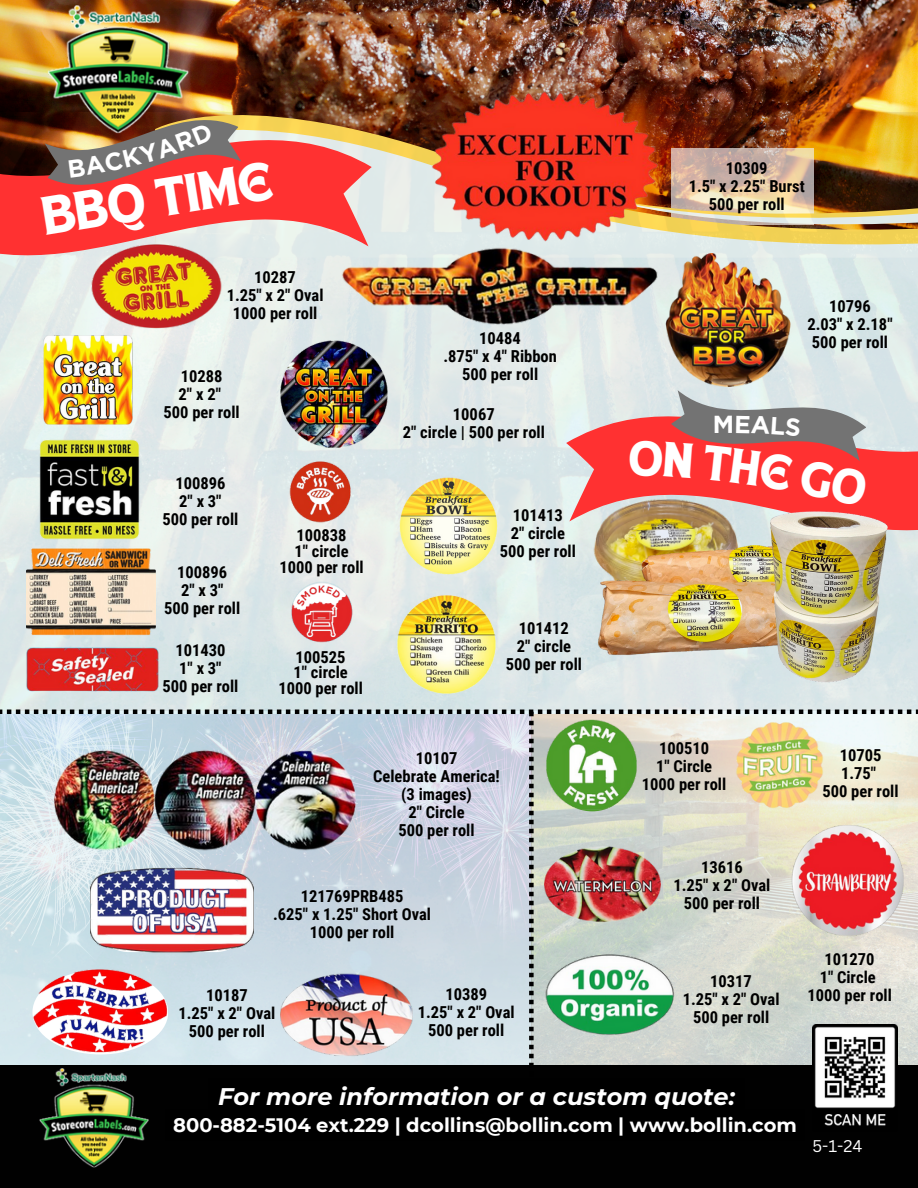
<style>
.page{position:relative;width:918px;height:1188px;background:#fff}
.page>*{position:absolute;margin:0;border:0;box-sizing:border-box;transform-origin:0 0}
.t1{font:39.15px "TANHEADLINE";color:#fff}
.t2{font:700 24.6px "Gotham";color:#fff}
.t3{font:italic 700 24px "Montserrat";color:#fff}
.t4{font:700 19.5px "Montserrat";color:#fff}
.t5{font:700 16.5px/18px "Roboto Condensed";color:#000;text-align:center}
.t6{font:16.5px "Canva Sans";color:#fff}
</style>
<div class="page">
<img style="left:0;top:0;width:918px;height:112px">
<img style="left:189px;top:77px;width:729px;height:15px">
<img style="left:189px;top:92px;width:729px;height:20px">
<img style="left:0;top:112px;width:918px;height:598px">
<div style="left:0;top:1065px;width:918px;height:123px;background:#010101"></div>
<svg style="left:0;top:133px;width:340px;height:131px;background:#ea5e5b"></svg>
<img style="left:91px;top:221px;width:132px;height:131px">
<img style="left:431px;top:53px;width:230px;height:229px">
<img style="left:340px;top:126px;width:320px;height:320px">
<svg style="left:567px;top:410px;width:351px;height:52px;background:#e1c7c8"></svg>
<img style="left:26px;top:567px;width:129px;height:11px">
<img style="left:378px;top:575px;width:138px;height:135px">
<img style="left:538px;top:427px;width:91px;height:260px">
<img style="left:596px;top:489px;width:117px;height:221px">
<img style="left:708px;top:462px;width:210px;height:247px">
<img style="left:12px;top:413px;width:155px;height:154px">
<img style="left:1px;top:578px;width:181px;height:132px">
<svg style="left:0;top:710px;width:918px;height:355px;background:#d2dadd"></svg>
<img style="left:55px;top:651px;width:300px;height:300px">
<img style="left:91px;top:828px;width:163px;height:163px">
<img style="left:32px;top:944px;width:136px;height:125px">
<img style="left:281px;top:949px;width:131px;height:116px">
<img style="left:531px;top:704px;width:121px;height:121px">
<img style="left:545px;top:827px;width:116px;height:87px">
<img style="left:776px;top:808px;width:142px;height:147px">
<img style="left:713px;top:698px;width:134px;height:134px">
<img style="left:387px;top:464px;width:123px;height:124px">
<img style="left:528px;top:914px;width:160px;height:151px">
<img style="left:253px;top:313px;width:161px;height:161px">
<img style="left:25px;top:313px;width:133px;height:133px">
<img style="left:661px;top:254px;width:133px;height:129px">
<img style="left:268px;top:439px;width:105px;height:105px">
<img style="left:282px;top:571px;width:80px;height:80px">
<img style="left:48px;top:5px;width:141px;height:107px">
<img style="left:40px;top:1069px;width:109px;height:99px">
<img style="left:812px;top:1024px;width:86px;height:102px">
<svg style="left:42px;top:112px;width:202px;height:82px;background:#a45849"></svg>
<svg style="left:629px;top:383px;width:240px;height:124px;background:#d76f6e"></svg>
<h5 class="t1" style="left:39px;top:195px;width:233px;rotate:-9deg">BBQ TIME</h5>
<p class="t5" style="left:227px;top:269px;width:98px">10287<br>1.25" x 2" Oval<br>1000 per roll</p>
<p class="t5" style="left:164px;top:367px;width:78px">10288<br>2" x 2"<br>500 per roll</p>
<h5 class="t5" style="left:162px;top:475px;width:78px">100896<br>2" x 3"<br>500 per roll</h5>
<h5 class="t5" style="left:164px;top:564px;width:78px">100896<br>2" x 3"<br>500 per roll</h5>
<p class="t5" style="left:162px;top:641px;width:78px">101430<br>1" x 3"<br>500 per roll</p>
<p class="t5" style="left:279px;top:528px;width:86px;line-height:15.8px">100838<br>1" circle<br>1000 per roll</p>
<p class="t5" style="left:278px;top:649px;width:86px;line-height:15.8px">100525<br>1" circle<br>1000 per roll</p>
<p class="t5" style="left:443px;top:329px;width:115px">10484<br>.875" x 4" Ribbon<br>500 per roll</p>
<p class="t5" style="left:403px;top:405px;width:144px">10067<br>2" circle | 500 per roll</p>
<p class="t5" style="left:500px;top:506px;width:78px">101413<br>2" circle<br>500 per roll</p>
<h5 class="t5" style="left:506px;top:619px;width:78px">101412<br>2" circle<br>500 per roll</h5>
<p class="t5" style="left:373px;top:750px;width:128px">10107<br>Celebrate America! (3 images)<br>2" Circle<br>500 per roll</p>
<h3 class="t5" style="left:273px;top:887px;width:159px">121769PRB485<br>.625" x 1.25" Short Oval<br>1000 per roll</h3>
<h4 class="t5" style="left:178px;top:986px;width:98px">10187<br>1.25" x 2" Oval<br>500 per roll</h4>
<p class="t5" style="left:418px;top:985px;width:98px">10389<br>1.25" x 2" Oval<br>500 per roll</p>
<h5 class="t5" style="left:689px;top:160px;width:118px">10309<br>1.5" x 2.25" Burst<br>500 per roll</h5>
<p class="t2" style="left:713px;top:410px;width:23px">M</p>
<h5 class="t5" style="left:807px;top:297px;width:87px">10796<br>2.03" x 2.18"<br>500 per roll</h5>
<p class="t5" style="left:642px;top:740px;width:86px">100510<br>1" Circle<br>1000 per roll</p>
<p class="t5" style="left:673px;top:858px;width:98px">13616<br>1.25" x 2" Oval<br>500 per roll</p>
<p class="t5" style="left:683px;top:972px;width:98px">10317<br>1.25" x 2" Oval<br>500 per roll</p>
<p class="t5" style="left:822px;top:747px;width:78px">10705<br>1.75"<br>500 per roll</p>
<p class="t5" style="left:807px;top:950px;width:86px">101270<br>1" Circle<br>1000 per roll</p>
<h3 class="t3" style="left:218px;top:1082px;width:518px">For more information or a custom quote:</h3>
<p class="t4" style="left:173px;top:1113px;width:625px">800-882-5104 ext.229 | dcollins@bollin.com | www.bollin.com</p>
<p class="t6" style="left:812px;top:1134px;width:52px">5-1-24</p>
</div>
